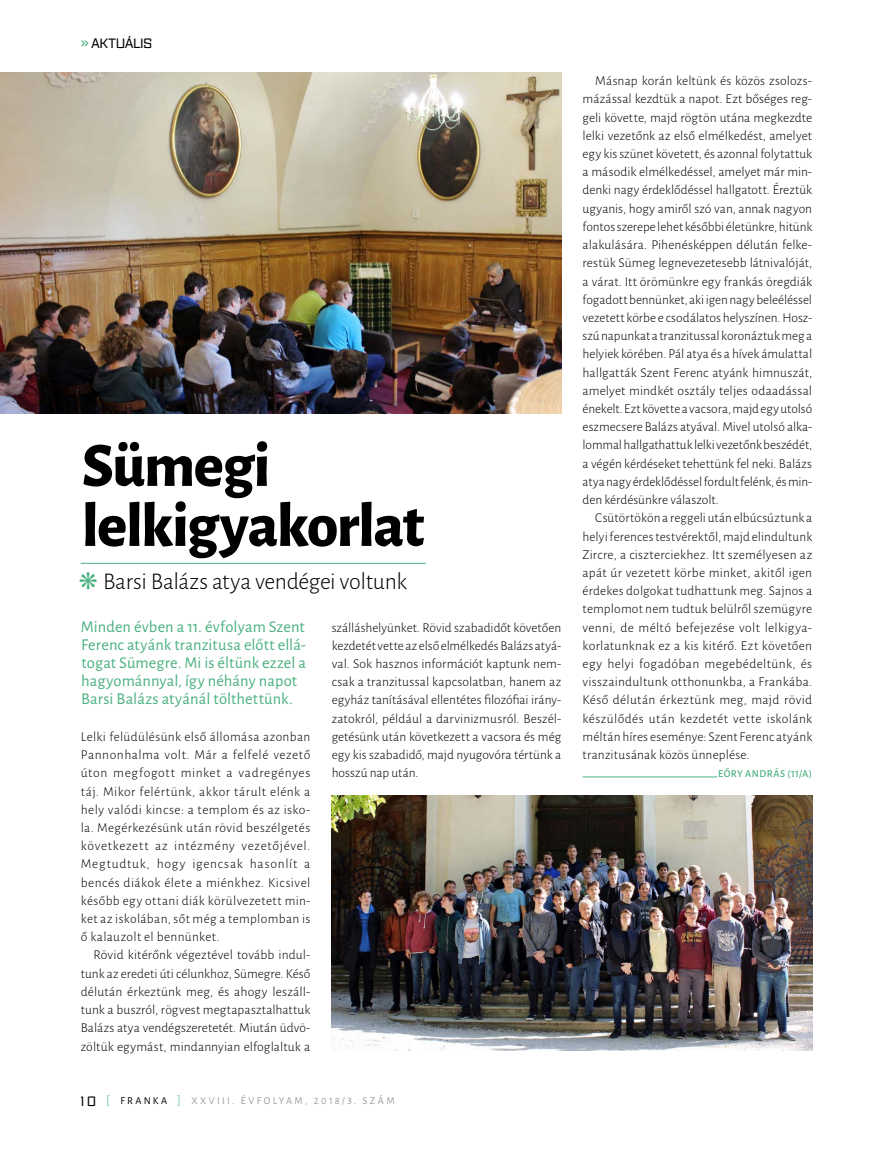
<style>
.page{position:relative;width:893px;height:1149px;background:#fff}
.page>*{position:absolute;margin:0;border:0;box-sizing:border-box;transform-origin:0 0}
.t1{font:800 63px/60px "Alegreya Sans";letter-spacing:-.025em;color:#000}
.t2{font:300 24px "Alegreya Sans";letter-spacing:-.015em;color:#000}
.t3{font:16.5px/18.1px "Alegreya Sans";letter-spacing:.005em;color:#4bb180}
.t4{font:300 13.5px/18.1px "Alegreya Sans";letter-spacing:.005em;color:#000;text-align:justify}
.t5{font:13.5px "Ironstrike";color:#000}
.t6{font:10.5px "Alegreya Sans";letter-spacing:.215em;color:#9c9e9f}
.t7{font:500 10.5px "Alegreya Sans";letter-spacing:.04em;color:#4bb180}
.s1{color:#4bb180}
.s2{font-family:"Ironstrike";font-size:13.5px;color:#000}
.s3{font-weight:300;font-size:13.5px;color:#4bb180}
.s4{color:#000}
</style>
<div class="page">
<hr style="left:583px;top:776px;width:229px;height:1px;background:#4bb180">
<div style="left:717px;top:767px;width:95px;height:12px;background:#fff"></div>
<img style="left:0;top:72px;width:561px;height:341px">
<hr style="left:81px;top:562px;width:345px;height:1px;background:#4bb180">
<img style="left:332px;top:795px;width:480px;height:255px">
<p class="t5" style="left:81px;top:35px;width:73px"><span class="s1">»</span> AKTUÁLIS</p>
<h1 class="t1" style="left:82px;top:430px;width:344px">Sümegi lelkigyakorlat</h1>
<h2 class="t2" style="left:79px;top:565px;width:330px"><span class="s1">❋</span> Barsi Balázs atya vendégei voltunk</h2>
<p class="t3" style="left:81px;top:616px;width:227px">Minden évben a 11. évfolyam Szent Ferenc atyánk tranzitusa előtt ellá&shy;togat Sümegre. Mi is éltünk ezzel a hagyománnyal, így néhány napot Barsi Balázs atyánál tölthettünk.</p>
<p class="t4" style="left:81px;top:726px;width:231px">Lelki felüdülésünk első állomása azonban Pannonhalma volt. Már a felfelé vezető úton megfogott minket a vadregényes táj. Mikor felértünk, akkor tárult elénk a hely valódi kincse: a templom és az isko&shy;la. Megérkezésünk után rövid beszélgetés következett az intézmény vezetőjével.<br>Megtudtuk, hogy igencsak hasonlít a bencés diákok élete a miénkhez. Kicsivel később egy ottani diák körülvezetett min&shy;ket az iskolában, sőt még a templomban is ő kalauzolt el bennünket.</p>
<p class="t4" style="left:81px;top:945px;width:231px;text-indent:13px">Rövid kitérőnk végeztével tovább indul&shy;tunk az eredeti úti célunkhoz, Sümegre. Késő délután érkeztünk meg, és ahogy leszáll&shy;tunk a buszról, rögvest megtapasztalhattuk Balázs atya vendégszeretetét. Miután üdvö&shy;zöltük egymást, mindannyian elfoglaltuk a</p>
<p class="t4" style="left:332px;top:617px;width:231px">szálláshelyünket. Rövid szabadidőt követően kezdetét vette az első elmélkedés Balázs atyá&shy;val. Sok hasznos információt kaptunk nem&shy;csak a tranzitussal kapcsolatban, hanem az egyház tanításával ellentétes filozófiai irány&shy;zatokról, például a darvinizmusról. Beszél&shy;getésünk után következett a vacsora és még egy kis szabadidő, majd nyugovóra tértünk a hosszú nap után.</p>
<p class="t6" style="left:81px;top:1093px;width:169px"><span class="s2">10</span> <span class="s3">[</span> <span class="s4">FRANKA</span> <span class="s3">]</span> XXVIII. évfolyam</p>
<p class="t6" style="left:305px;top:1093px;width:67px">, 2018/3. szám</p>
<p class="t4" style="left:583px;top:71px;width:231px;text-indent:13px">Másnap korán keltünk és közös zsolozs&shy;mázással kezdtük a napot. Ezt bőséges reg&shy;geli követte, majd rögtön utána megkezdte lelki vezetőnk az első elmélkedést, amelyet egy kis szünet követett, és azonnal folytattuk a második elmélkedéssel, amelyet már min&shy;denki nagy érdeklődéssel hallgatott. Éreztük ugyanis, hogy amiről szó van, annak nagyon fontos szerepe lehet későbbi életünkre, hitünk alakulására. Pihenésképpen délután felke&shy;restük Sümeg legnevezetesebb látnivalóját, a várat. Itt örömünkre egy frankás öregdiák fogadott bennünket, aki igen nagy beleéléssel vezetett körbe e csodálatos helyszínen. Hos - szú napunkat a tranzitussal koronáztuk meg a helyiek körében. Pál atya és a hívek ámulattal hallgatták Szent Ferenc atyánk himnuszát, amelyet mindkét osztály teljes odaadással énekelt. Ezt követte a vacsora, majd egy utolsó eszmecsere Balázs atyával. Mivel utolsó alka&shy;lommal hallgathattuk lelki vezetőnk beszédét, a végén kérdéseket tehettünk fel neki. Balázs atya nagy érdeklődéssel fordult felénk, és min&shy;den kérdésünkre válaszolt.</p>
<p class="t4" style="left:583px;top:508px;width:231px;text-indent:13px">Csütörtökön a reggeli után elbúcsúztunk a helyi ferences testvérektől, majd elindultunk Zircre, a ciszterciekhez. Itt személyesen az apát úr vezetett körbe minket, akitől igen érdekes dolgokat tudhattunk meg. Sajnos a templomot nem tudtuk belülről szemügyre venni, de méltó befejezése volt lelkigya&shy;korlatunknak ez a kis kitérő. Ezt követően egy helyi fogadóban megebédeltünk, és visszaindultunk otthonunkba, a Frankába.<br>Késő délután érkeztünk meg, majd rövid készülődés után kezdetét vette iskolánk méltán híres eseménye: Szent Ferenc atyánk tranzitusának közös ünneplése.</p>
<p class="t7" style="left:718px;top:766px;width:95px">EŐRY ANDRÁS (11/A)</p>
</div>
